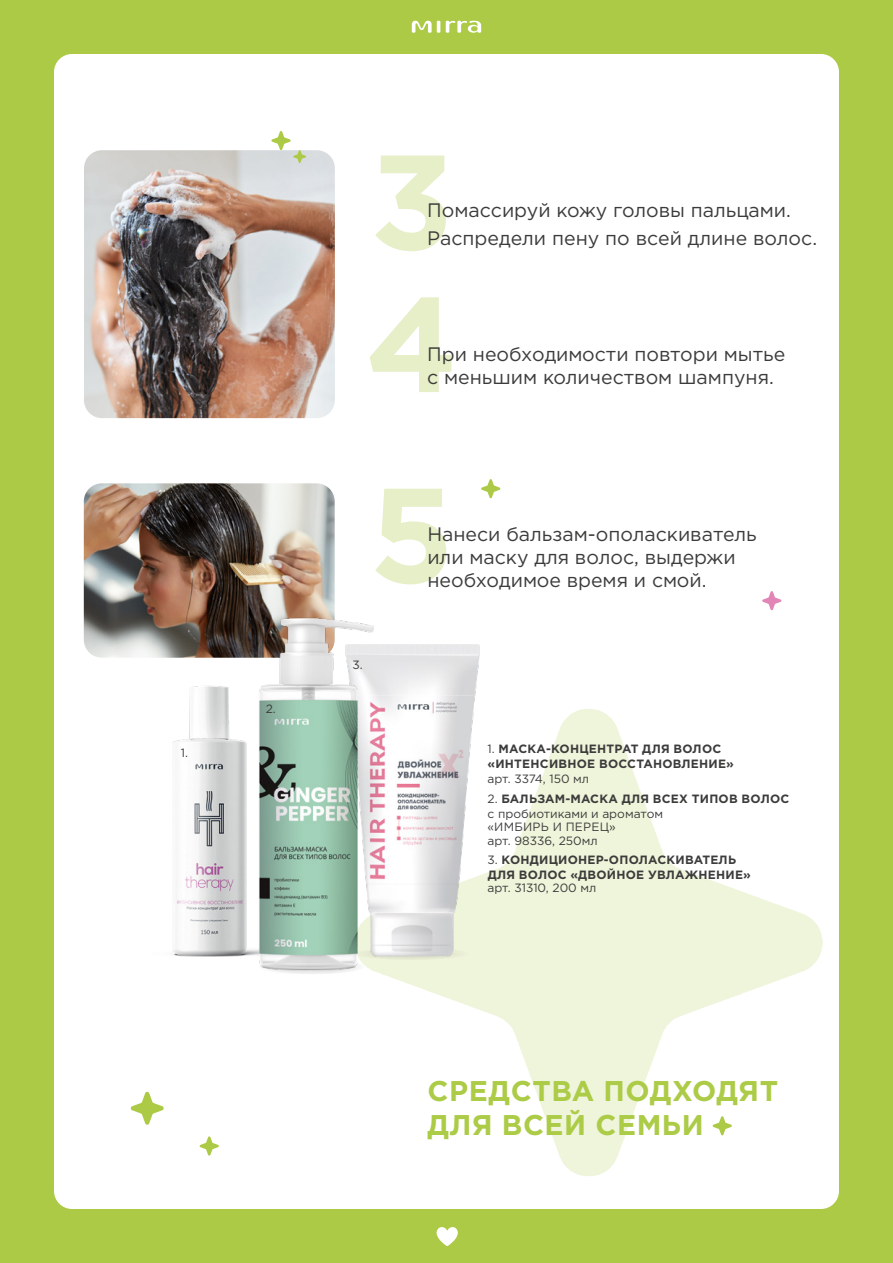
<style>
.page{position:relative;width:893px;height:1263px;background:#acca45}
.page>*{position:absolute;margin:0;border:0;box-sizing:border-box;transform-origin:0 0}
.t1{font:700 28.5px/34.2px "Kent";letter-spacing:.02em;color:#accb46}
.t2{font:19.5px/23.4px "Kent";color:#3c3c3b}
.t3{font:700 12px/15px "Kent";letter-spacing:.02em;color:#3c3c3b}
.t4{font:12px/13.5px "Kent";color:#3c3c3b}
.s1{font-weight:400}
</style>
<div class="page">
<div style="left:54px;top:54px;width:785px;height:1155px;background:#fff;border-radius:18px"></div>
<svg style="left:412px;top:21px;width:28px;height:12px"></svg>
<svg style="left:446px;top:21px;width:35px;height:12px"></svg>
<img style="left:84px;top:150px;width:251px;height:268px">
<svg style="left:436px;top:1227px;width:22px;height:19px"></svg>
<img style="left:84px;top:483px;width:251px;height:175px">
<svg style="left:762px;top:591px;width:19px;height:19px"></svg>
<svg style="left:481px;top:479px;width:19px;height:19px"></svg>
<svg style="left:131px;top:1092px;width:33px;height:33px"></svg>
<svg style="left:385px;top:709px;width:438px;height:467px"></svg>
<svg style="left:200px;top:1136px;width:19px;height:19px"></svg>
<svg style="left:713px;top:1116px;width:19px;height:19px"></svg>
<img style="left:172px;top:685px;width:74px;height:272px">
<img style="left:416px;top:644px;width:83px;height:316px">
<img style="left:246px;top:601px;width:170px;height:374px">
<svg style="left:370px;top:297px;width:81px;height:95px"></svg>
<svg style="left:375px;top:156px;width:71px;height:95px"></svg>
<svg style="left:375px;top:489px;width:71px;height:95px"></svg>
<svg style="left:271px;top:131px;width:35px;height:32px"></svg>
<p class="t4" style="left:181px;top:745px;width:9px">1.</p>
<p class="t4" style="left:266px;top:702px;width:12px">2.</p>
<p class="t4" style="left:352px;top:657px;width:12px">3.</p>
<p class="t2" style="left:427px;top:196px;width:391px;line-height:27.6px">Помассируй кожу головы пальцами.<br>Распредели пену по всей длине волос.</p>
<p class="t2" style="left:427px;top:342px;width:360px">При необходимости повтори мытье с меньшим количеством шампуня.</p>
<p class="t2" style="left:427px;top:522px;width:331px">Нанеси бальзам-ополаскиватель или маску для волос, выдержи необходимое время и смой.</p>
<p class="t3" style="left:488px;top:741px;width:248px"><span class="s1">1.</span> МАСКА-КОНЦЕНТРАТ ДЛЯ ВОЛОС «ИНТЕНСИВНОЕ ВОССТАНОВЛЕНИЕ»</p>
<p class="t4" style="left:488px;top:772px;width:103px">арт. 3374, 150 мл</p>
<p class="t3" style="left:488px;top:790px;width:303px"><span class="s1">2.</span> БАЛЬЗАМ-МАСКА ДЛЯ ВСЕХ ТИПОВ ВОЛОС <span class="s1">с пробиотиками и ароматом</span></p>
<p class="t4" style="left:488px;top:820px;width:130px">«ИМБИРЬ И ПЕРЕЦ» арт. 98336, 250мл</p>
<p class="t3" style="left:488px;top:852px;width:265px"><span class="s1">3.</span> КОНДИЦИОНЕР-ОПОЛАСКИВАТЕЛЬ<br>ДЛЯ ВОЛОС «ДВОЙНОЕ УВЛАЖНЕНИЕ»</p>
<p class="t4" style="left:488px;top:881px;width:110px">арт. 31310, 200 мл</p>
<h1 class="t1" style="left:428px;top:1073px;width:352px">СРЕДСТВА ПОДХОДЯТ<br>ДЛЯ ВСЕЙ СЕМЬИ</h1>
</div>
